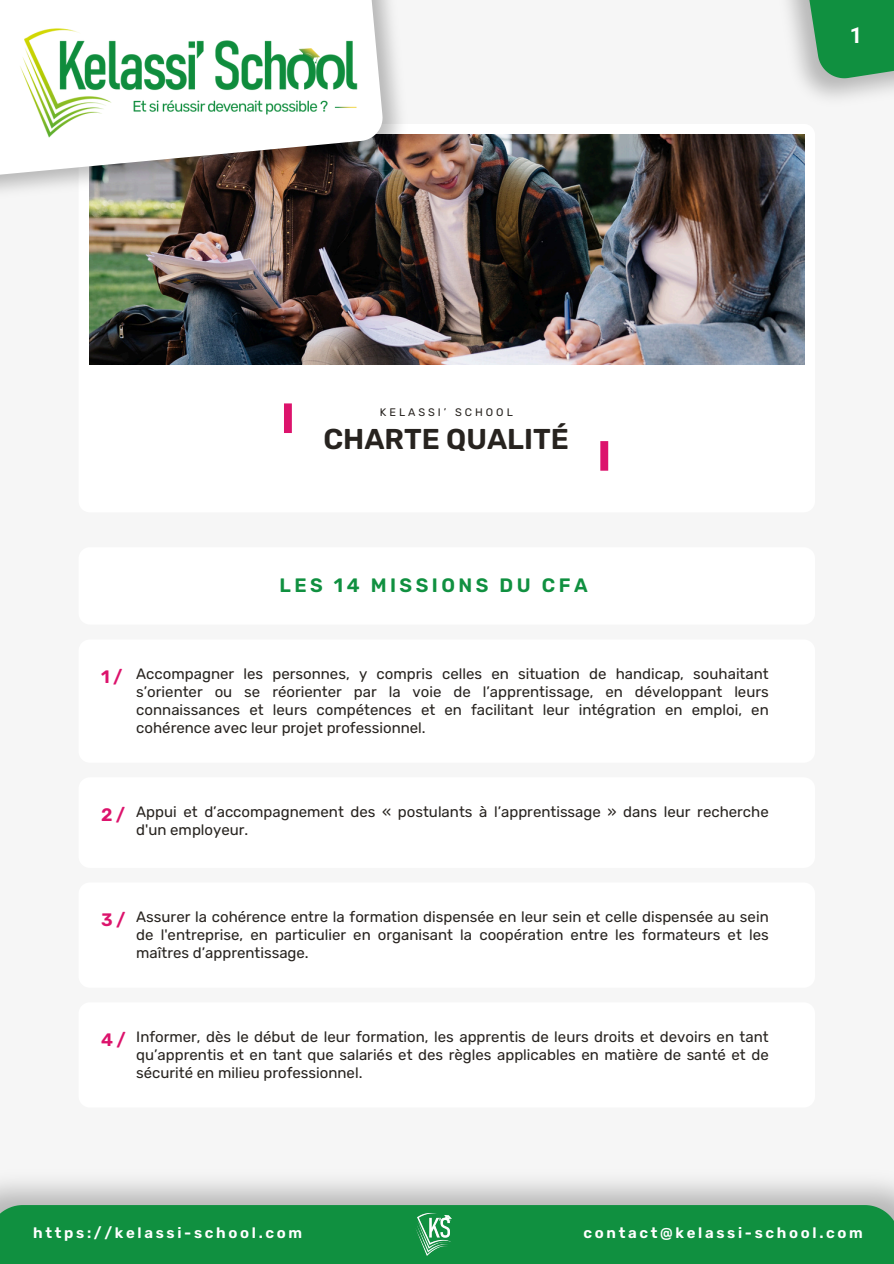
<style>
.page{position:relative;width:894px;height:1264px;background:#fff}
.page>*{position:absolute;margin:0;border:0;box-sizing:border-box;transform-origin:0 0}
.t1{font:600 28.65px "Rubik";color:#27231f}
.t2{font:700 21.9px "Roboto";color:#fff}
.t3{font:600 19.35px "Rubik";letter-spacing:.18em;color:#109040}
.t4{font:600 18px "Rubik";color:#dc136c}
.t5{font:15px/18px "Rubik";color:#27231f;text-align:justify}
.t6{font:600 15px "Rubik";letter-spacing:.18em;color:#fff}
.t7{font:10.95px "Rubik";letter-spacing:.275em;color:#27231f}
</style>
<div class="page">
<div style="left:0;top:0;width:893px;height:1263px;background:#f6f6f6"></div>
<svg style="left:783px;top:0;width:110px;height:82px"></svg>
<div style="left:79px;top:124px;width:735px;height:388px;background:#fff;border-radius:11px"></div>
<img style="left:89px;top:134px;width:715px;height:230px">
<img style="left:89px;top:0;width:331px;height:230px">
<img style="left:0;top:0;width:384px;height:196px">
<img style="left:5px;top:6px;width:367px;height:140px">
<div style="left:0;top:1204px;width:893px;height:59px;background:#109040"></div>
<img style="left:406px;top:1207px;width:54px;height:51px">
<div style="left:79px;top:547px;width:735px;height:77px;background:#fff;border-radius:11px"></div>
<div style="left:79px;top:639px;width:735px;height:123px;background:#fff;border-radius:11px"></div>
<div style="left:284px;top:403px;width:8px;height:30px;background:#dc136c"></div>
<div style="left:600px;top:441px;width:8px;height:29px;background:#dc136c"></div>
<div style="left:79px;top:777px;width:735px;height:90px;background:#fff;border-radius:11px"></div>
<div style="left:79px;top:882px;width:735px;height:105px;background:#fff;border-radius:11px"></div>
<div style="left:79px;top:1002px;width:735px;height:105px;background:#fff;border-radius:11px"></div>
<p class="t2" style="left:849px;top:23px;width:14px">1</p>
<h1 class="t7" style="left:380px;top:405px;width:134px">KELASSI’ SCHOOL</h1>
<p class="t1" style="left:323px;top:422px;width:247px">CHARTE QUALITÉ</p>
<h2 class="t3" style="left:279px;top:574px;width:310px">LES 14 MISSIONS DU CFA</h2>
<p class="t4" style="left:101px;top:666px;width:23px">1/</p>
<p class="t5" style="left:136px;top:664px;width:633px">Accompagner les personnes, y compris celles en situation de handicap, souhaitant s’orienter ou se réorienter par la voie de l’apprentissage, en développant leurs connaissances et leurs compétences et en facilitant leur intégration en emploi, en cohérence avec leur projet professionnel.</p>
<h3 class="t4" style="left:101px;top:803px;width:25px">2/</h3>
<p class="t5" style="left:136px;top:802px;width:633px">Appui et d’accompagnement des « postulants à l’apprentissage » dans leur recherche d'un employeur.</p>
<h5 class="t4" style="left:101px;top:908px;width:26px">3/</h5>
<h3 class="t5" style="left:136px;top:907px;width:633px">Assurer la cohérence entre la formation dispensée en leur sein et celle dispensée au sein de l'entreprise, en particulier en organisant la coopération entre les formateurs et les maîtres d’apprentissage.</h3>
<h5 class="t4" style="left:101px;top:1028px;width:26px">4/</h5>
<h3 class="t5" style="left:136px;top:1027px;width:634px">Informer, dès le début de leur formation, les apprentis de leurs droits et devoirs en tant qu’apprentis et en tant que salariés et des règles applicables en matière de santé et de sécurité en milieu professionnel.</h3>
<p class="t6" style="left:33px;top:1224px;width:270px">https://kelassi-school.com</p>
<p class="t6" style="left:583px;top:1224px;width:281px">contact@kelassi-school.com</p>
</div>
